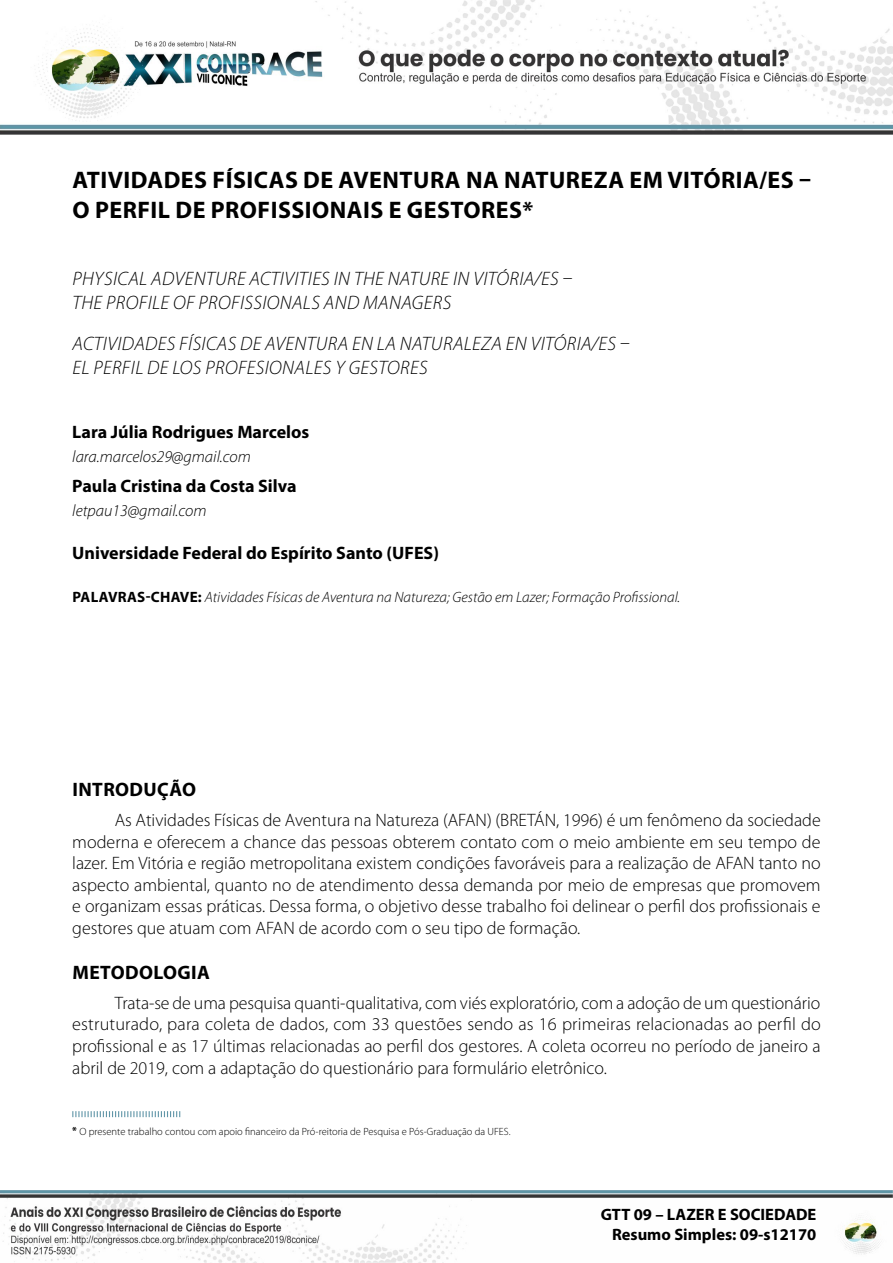
<style>
.page{position:relative;width:893px;height:1263px;background:#fff}
.page>*{position:absolute;margin:0;border:0;box-sizing:border-box;transform-origin:0 0}
.TITULO{font:700 24px/30px "Myriad Pro";letter-spacing:.02em;color:#000}
.TIT_TRADU_RES_SIMPLE{font:italic 300 19.5px/24px "Myriad Pro";letter-spacing:.02em;color:#000}
.SUBTITULOS{font:700 19.5px "Myriad Pro";letter-spacing:.02em;color:#000}
.MIOLO{font:300 18px/21.6px "Myriad Pro";color:#000;text-align:justify}
.AUTORES{font:700 18px "Myriad Pro";color:#000}
.AFILIAÇÃO{font:700 18px "Myriad Pro";color:#000}
.t1{font:700 16.5px/19.8px "Myriad Pro";color:#000;text-align:right}
.E-MAIL{font:italic 300 16.5px "Myriad Pro";color:#000}
.R_SIMPLES_-_KEYWORDS{font:italic 300 15px "Myriad Pro";color:#000}
.LEG__RODAPE{font:300 10.5px "Myriad Pro";color:#000}
.s1{font-weight:700;font-style:normal}
.s2{font-weight:700}
</style>
<div class="page">
<img style="left:0;top:0;width:893px;height:134px">
<img style="left:0;top:1190px;width:893px;height:73px">
<svg style="left:72px;top:1111px;width:108px;height:6px"></svg>
<p class="TITULO" style="left:73px;top:164px;width:740px">ATIVIDADES FÍSICAS DE AVENTURA NA NATUREZA EM VITÓRIA/ES –<br>O PERFIL DE PROFISSIONAIS E GESTORES*<sup>1</sup></p>
<p class="TIT_TRADU_RES_SIMPLE" style="left:72px;top:266px;width:501px">PHYSICAL ADVENTURE ACTIVITIES IN THE NATURE IN VITÓRIA/ES –<br>THE PROFILE OF PROFISSIONALS AND MANAGERS</p>
<p class="TIT_TRADU_RES_SIMPLE" style="left:72px;top:331px;width:559px">ACTIVIDADES FÍSICAS DE AVENTURA EN LA NATURALEZA EN VITÓRIA/ES –<br>EL PERFIL DE LOS PROFESIONALES Y GESTORES</p>
<p class="AUTORES" style="left:72px;top:420px;width:239px">Lara Júlia Rodrigues Marcelos</p>
<p class="E-MAIL" style="left:72px;top:446px;width:180px">lara.marcelos29@gmail.com</p>
<p class="AUTORES" style="left:72px;top:474px;width:226px">Paula Cristina da Costa Silva</p>
<p class="E-MAIL" style="left:72px;top:501px;width:136px">letpau13@gmail.com</p>
<p class="AFILIAÇÃO" style="left:72px;top:541px;width:368px">Universidade Federal do Espírito Santo (UFES)</p>
<p class="R_SIMPLES_-_KEYWORDS" style="left:72px;top:588px;width:609px"><span class="s1">PALAVRAS-CHAVE:</span> Atividades Físicas de Aventura na Natureza; Gestão em Lazer; Formação Profissional.</p>
<p class="SUBTITULOS" style="left:72px;top:776px;width:125px">INTRODUÇÃO</p>
<p class="MIOLO" style="left:72px;top:809px;width:750px;text-indent:43px">As Atividades Físicas de Aventura na Natureza (AFAN) (BRETÁN, 1996) é um fenômeno da sociedade moderna e oferecem a chance das pessoas obterem contato com o meio ambiente em seu tempo de lazer. Em Vitória e região metropolitana existem condições favoráveis para a realização de AFAN tanto no aspecto ambiental, quanto no de atendimento dessa demanda por meio de empresas que promovem e organizam essas práticas. Dessa forma, o objetivo desse trabalho foi delinear o perfil dos profissionais e gestores que atuam com AFAN de acordo com o seu tipo de formação.</p>
<p class="SUBTITULOS" style="left:72px;top:959px;width:139px">METODOLOGIA</p>
<p class="MIOLO" style="left:72px;top:992px;width:750px;text-indent:43px">Trata-se de uma pesquisa quanti-qualitativa, com viés exploratório, com a adoção de um questionário estruturado, para coleta de dados, com 33 questões sendo as 16 primeiras relacionadas ao perfil do profissional e as 17 últimas relacionadas ao perfil dos gestores. A coleta ocorreu no período de janeiro a abril de 2019, com a adaptação do questionário para formulário eletrônico.</p>
<p class="LEG__RODAPE" style="left:72px;top:1125px;width:440px"><span class="s2">*</span> O presente trabalho contou com apoio financeiro da Pró-reitoria de Pesquisa e Pós-Graduação da UFES.</p>
<p class="t1" style="left:601px;top:1204px;width:217px">GTT 09 – LAZER E SOCIEDADE<br>Resumo Simples: 09-s12170</p>
</div>
